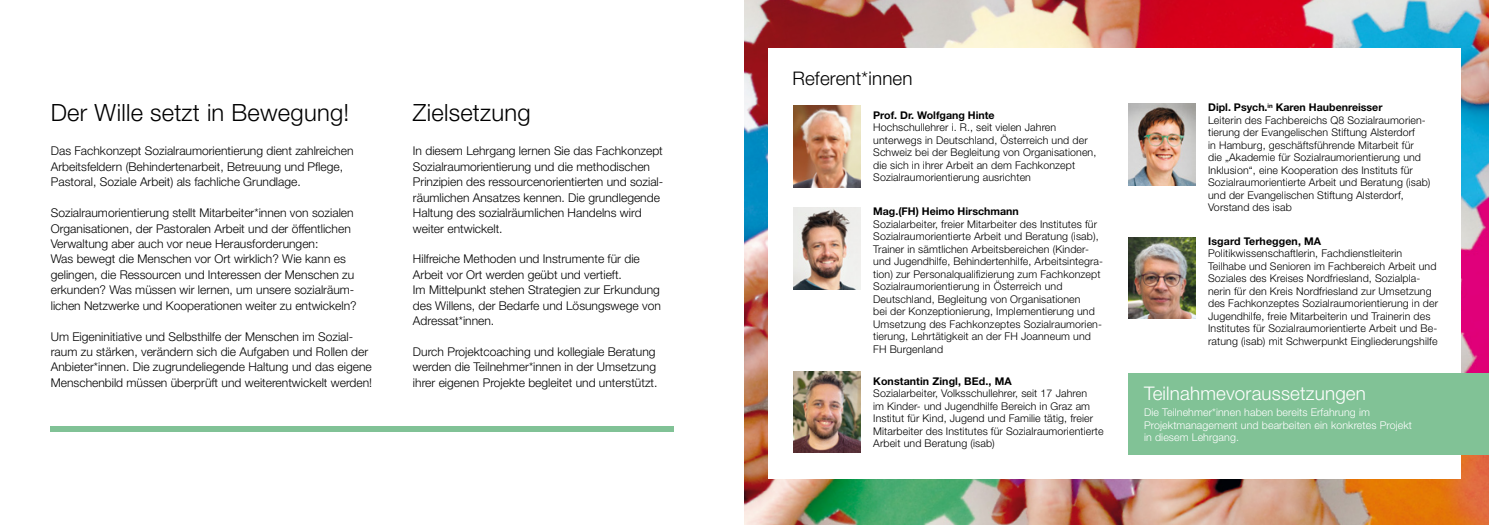
<style>
.page{position:relative;width:1489px;height:525px;background:#fff}
.page>*{position:absolute;margin:0;border:0;box-sizing:border-box;transform-origin:0 0}
.t1{font:300 23.75px "Helvetica Neue LT Std";letter-spacing:.01em;color:#000}
.t2{font:300 18.75px "Helvetica Neue LT Std";letter-spacing:.01em;color:#fff}
.t3{font:300 18.75px "Helvetica Neue LT Std";letter-spacing:.01em;color:#000}
.t4{font:300 12px/15.4px "Helvetica Neue LT Std";color:#000}
.t5{font:300 10.62px/12.5px "Helvetica Neue LT Std";letter-spacing:.01em;color:#000}
.t6{font:300 10.62px/12.5px "Helvetica Neue LT Std";letter-spacing:.01em;color:#fff}
.t7{font:700 10.62px "Helvetica Neue LT Std";color:#000}
.s1{font-weight:700}
</style>
<div class="page">
<img style="left:744px;top:0;width:744px;height:524px">
<div style="left:768px;top:48px;width:692px;height:430px;background:#fff"></div>
<div style="left:51px;top:425px;width:623px;height:6px;background:#81c296"></div>
<img style="left:793px;top:207px;width:67px;height:82px">
<img style="left:793px;top:371px;width:67px;height:81px">
<img style="left:793px;top:105px;width:67px;height:82px">
<img style="left:1128px;top:104px;width:67px;height:81px">
<div style="left:1128px;top:373px;width:360px;height:81px;background:#81c296"></div>
<img style="left:1128px;top:237px;width:67px;height:81px">
<h1 class="t1" style="left:51px;top:98px;width:300px">Der Wille setzt in Bewegung!</h1>
<p class="t4" style="left:51px;top:143px;width:304px">Das Fachkonzept Sozialraumorientierung dient zahlreichen<br>Arbeitsfeldern (Behindertenarbeit, Betreuung und Pflege,<br>Pastoral, Soziale Arbeit) als fachliche Grundlage.</p>
<p class="t4" style="left:51px;top:205px;width:307px">Sozialraumorientierung stellt Mitarbeiter*innen von sozialen Organisationen, der Pastoralen Arbeit und der öffentlichen Verwaltung aber auch vor neue Herausforderungen:<br>Was bewegt die Menschen vor Ort wirklich? Wie kann es gelingen, die Ressourcen und Interessen der Menschen zu erkunden? Was müssen wir lernen, um unsere sozialräum&shy;lichen Netzwerke und Kooperationen weiter zu entwickeln?</p>
<p class="t4" style="left:51px;top:328px;width:323px">Um Eigeninitiative und Selbsthilfe der Menschen im Sozial&shy;raum zu stärken, verändern sich die Aufgaben und Rollen der Anbieter*innen. Die zugrundeliegende Haltung und das eigene Menschenbild müssen überprüft und weiterentwickelt werden!</p>
<h1 class="t1" style="left:413px;top:98px;width:119px">Zielsetzung</h1>
<p class="t4" style="left:413px;top:143px;width:252px">In diesem Lehrgang lernen Sie das Fachkonzept Sozialraumorientierung und die methodischen Prinzipien des ressourcenorientierten und sozial&shy;räumlichen Ansatzes kennen. Die grundlegende Haltung des sozialräumlichen Handelns wird weiter entwickelt.</p>
<p class="t4" style="left:413px;top:251px;width:249px">Hilfreiche Methoden und Instrumente für die Arbeit vor Ort werden geübt und vertieft.<br>Im Mittelpunkt stehen Strategien zur Erkundung des Willens, der Bedarfe und Lösungswege von Adressat*innen.</p>
<p class="t4" style="left:413px;top:343px;width:246px">Durch Projektcoaching und kollegiale Beratung werden die Teilnehmer*innen in der Umsetzung ihrer eigenen Projekte begleitet und unterstützt.</p>
<h2 class="t3" style="left:792px;top:67px;width:122px">Referent*innen</h2>
<p class="t7" style="left:873px;top:108px;width:123px">Prof. Dr. Wolfgang Hinte</p>
<p class="t5" style="left:873px;top:121px;width:225px">Hochschullehrer i. R., seit vielen Jahren unterwegs in Deutschland, Österreich und der Schweiz bei der Begleitung von Organisationen, die sich in ihrer Arbeit an dem Fachkonzept Sozialraumorientierung ausrichten</p>
<p class="t7" style="left:873px;top:204px;width:147px">Mag.(FH) Heimo Hirschmann</p>
<p class="t5" style="left:873px;top:217px;width:231px">Sozialarbeiter, freier Mitarbeiter des Institutes für Sozialraumorientierte Arbeit und Beratung (isab), Trainer in sämtlichen Arbeitsbereichen (Kinder&shy;und Jugendhilfe, Behindertenhilfe, Arbeitsintegra&shy;tion) zur Personalqualifizierung zum Fachkonzept Sozialraumorientierung in Österreich und Deutschland, Begleitung von Organisationen<br>bei der Konzeptionierung, Implementierung und Umsetzung des Fachkonzeptes Sozialraumorien&shy;tierung, Lehrtätigkeit an der FH Joanneum und FH Burgenland</p>
<p class="t7" style="left:873px;top:374px;width:140px">Konstantin Zingl, BEd., MA</p>
<p class="t5" style="left:873px;top:386px;width:232px">Sozialarbeiter, Volksschullehrer, seit 17 Jahren<br>im Kinder- und Jugendhilfe Bereich in Graz am Institut für Kind, Jugend und Familie tätig, freier Mitarbeiter des Institutes für Sozialraumorientierte Arbeit und Beratung (isab)</p>
<p class="t5" style="left:1208px;top:101px;width:224px"><span class="s1">Dipl. Psych.</span><sup>in</sup> <span class="s1">Karen Haubenreisser<br></span>Leiterin des Fachbereichs Q8 Sozialraumorien&shy;tierung der Evangelischen Stiftung Alsterdorf<br>in Hamburg, geschäftsführende Mitarbeit für<br>die „Akademie für Sozialraumorientierung und Inklusion“, eine Kooperation des Instituts für Sozialraumorientierte Arbeit und Beratung (isab) und der Evangelischen Stiftung Alsterdorf, Vorstand des isab</p>
<p class="t7" style="left:1207px;top:234px;width:114px">Isgard Terheggen, MA</p>
<p class="t5" style="left:1207px;top:247px;width:231px">Politikwissenschaftlerin, Fachdienstleiterin Teilhabe und Senioren im Fachbereich Arbeit und Soziales des Kreises Nordfriesland, Sozialpla&shy;nerin für den Kreis Nordfriesland zur Umsetzung des Fachkonzeptes Sozialraumorientierung in der Jugendhilfe, freie Mitarbeiterin und Trainerin des Institutes für Sozialraumorientierte Arbeit und Be&shy;ratung (isab) mit Schwerpunkt Eingliederungshilfe</p>
<h2 class="t2" style="left:1144px;top:382px;width:223px">Teilnahmevoraussetzungen</h2>
<p class="t6" style="left:1144px;top:406px;width:269px">Die Teilnehmer*innen haben bereits Erfahrung im<br>Projektmanagement und bearbeiten ein konkretes Projekt in diesem Lehrgang.</p>
</div>
